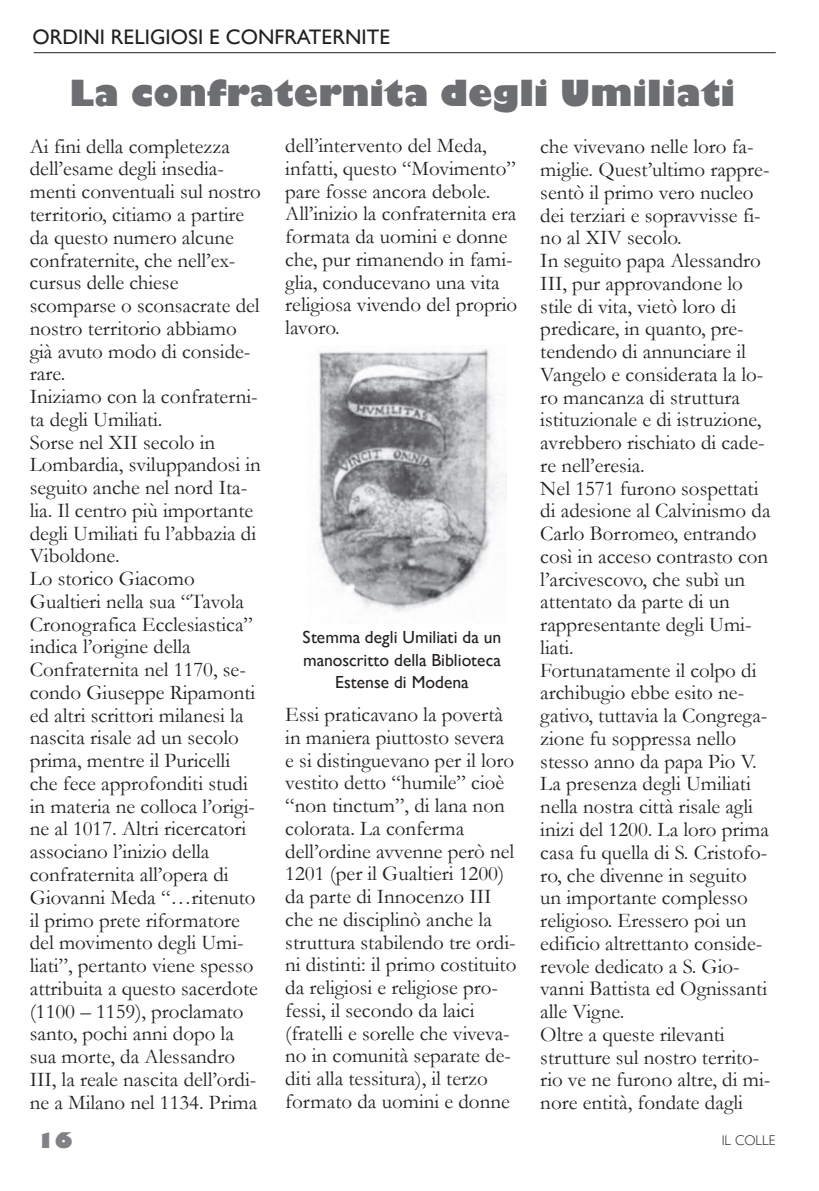
<style>
.page{position:relative;width:819px;height:1191px;background:#fff}
.page>*{position:absolute;margin:0;border:0;box-sizing:border-box;transform-origin:0 0}
.t1{font:800 35px "Gill Sans Nova";color:#6d6e71}
.t2{font:21px/22.8px "Garamond";color:#231f20}
.t3{font:21px "Gill Sans Nova";color:#231f20}
.t4{font:800 21px "Gill Sans";color:#808285}
.t5{font:17.5px/22.8px "Gill Sans Nova";color:#231f20;text-align:center}
.t6{font:300 14px "Gill Sans Nova";color:#231f20}
</style>
<div class="page">
<hr style="left:34px;top:52px;width:741px;height:1px;background:#231f20">
<img style="left:318px;top:349px;width:188px;height:263px">
<p class="t3" style="left:32px;top:25px;width:359px">ORDINI RELIGIOSI E CONFRATERNITE</p>
<h1 class="t1" style="left:70px;top:70px;width:667px">La confraternita degli Umiliati</h1>
<p class="t2" style="left:30px;top:134px;width:233px">Ai fini della completezza dell’esame degli insedia&shy;menti conventuali sul nostro territorio, citiamo a partire da questo numero alcune confraternite, che nell’ex&shy;cursus delle chiese scomparse o sconsacrate del nostro territorio abbiamo già avuto modo di conside&shy;rare.<br>Iniziamo con la confraterni&shy;ta degli Umiliati.<br>Sorse nel XII secolo in<br>Lombardia, sviluppandosi in seguito anche nel nord Ita&shy;lia. Il centro più importante degli Umiliati fu l’abbazia di<br>Viboldone.<br>Lo storico Giacomo<br>Gualtieri nella sua “Tavola<br>Cronografica Ecclesiastica” indica l’origine della<br>Confraternita nel 1170, se&shy;condo Giuseppe Ripamonti ed altri scrittori milanesi la nascita risale ad un secolo prima, mentre il Puricelli che fece approfonditi studi in materia ne colloca l’origi&shy;ne al 1017. Altri ricercatori associano l’inizio della confraternita all’opera di<br>Giovanni Meda “…ritenuto il primo prete riformatore del movimento degli Umi&shy;liati”, pertanto viene spesso attribuita a questo sacerdote (1100 – 1159), proclamato santo, pochi anni dopo la sua morte, da Alessandro<br>III, la reale nascita dell’ordi&shy;ne a Milano nel 1134. Prima</p>
<p class="t2" style="left:285px;top:133px;width:233px">dell’intervento del Meda, infatti, questo “Movimento” pare fosse ancora debole.<br>All’inizio la confraternita era formata da uomini e donne che, pur rimanendo in fami&shy;glia, conducevano una vita religiosa vivendo del proprio lavoro.</p>
<p class="t5" style="left:302px;top:625px;width:200px">Stemma degli Umiliati da un manoscritto della Biblioteca<br>Estense di Modena</p>
<p class="t2" style="left:285px;top:702px;width:233px">Essi praticavano la povertà in maniera piuttosto severa e si distinguevano per il loro vestito detto “humile” cioè “non tinctum”, di lana non colorata. La conferma dell’ordine avvenne però nel<br>1201 (per il Gualtieri 1200) da parte di Innocenzo III che ne disciplinò anche la struttura stabilendo tre ordi&shy;ni distinti: il primo costituito da religiosi e religiose pro&shy;fessi, il secondo da laici (fratelli e sorelle che viveva&shy;no in comunità separate de&shy;diti alla tessitura), il terzo formato da uomini e donne</p>
<p class="t2" style="left:540px;top:135px;width:232px">che vivevano nelle loro fa&shy;miglie. Quest’ultimo rappre&shy;sentò il primo vero nucleo dei terziari e sopravvisse fi&shy;no al XIV secolo.<br>In seguito papa Alessandro<br>III, pur approvandone lo stile di vita, vietò loro di predicare, in quanto, pre&shy;tendendo di annunciare il<br>Vangelo e considerata la lo&shy;ro mancanza di struttura istituzionale e di istruzione, avrebbero rischiato di cade&shy;re nell’eresia.<br>Nel 1571 furono sospettati di adesione al Calvinismo da<br>Carlo Borromeo, entrando così in acceso contrasto con l’arcivescovo, che subì un attentato da parte di un rappresentante degli Umi&shy;liati.<br>Fortunatamente il colpo di archibugio ebbe esito ne&shy;gativo, tuttavia la Congrega&shy;zione fu soppressa nello stesso anno da papa Pio V.<br>La presenza degli Umiliati nella nostra città risale agli inizi del 1200. La loro prima casa fu quella di S. Cristofo&shy;ro, che divenne in seguito un importante complesso religioso. Eressero poi un edificio altrettanto conside&shy;revole dedicato a S. Gio&shy;vanni Battista ed Ognissanti alle Vigne.<br>Oltre a queste rilevanti strutture sul nostro territo&shy;rio ve ne furono altre, di mi&shy;nore entità, fondate dagli</p>
<p class="t4" style="left:37px;top:1131px;width:37px">16</p>
<p class="t6" style="left:721px;top:1132px;width:56px">IL COLLE</p>
</div>
